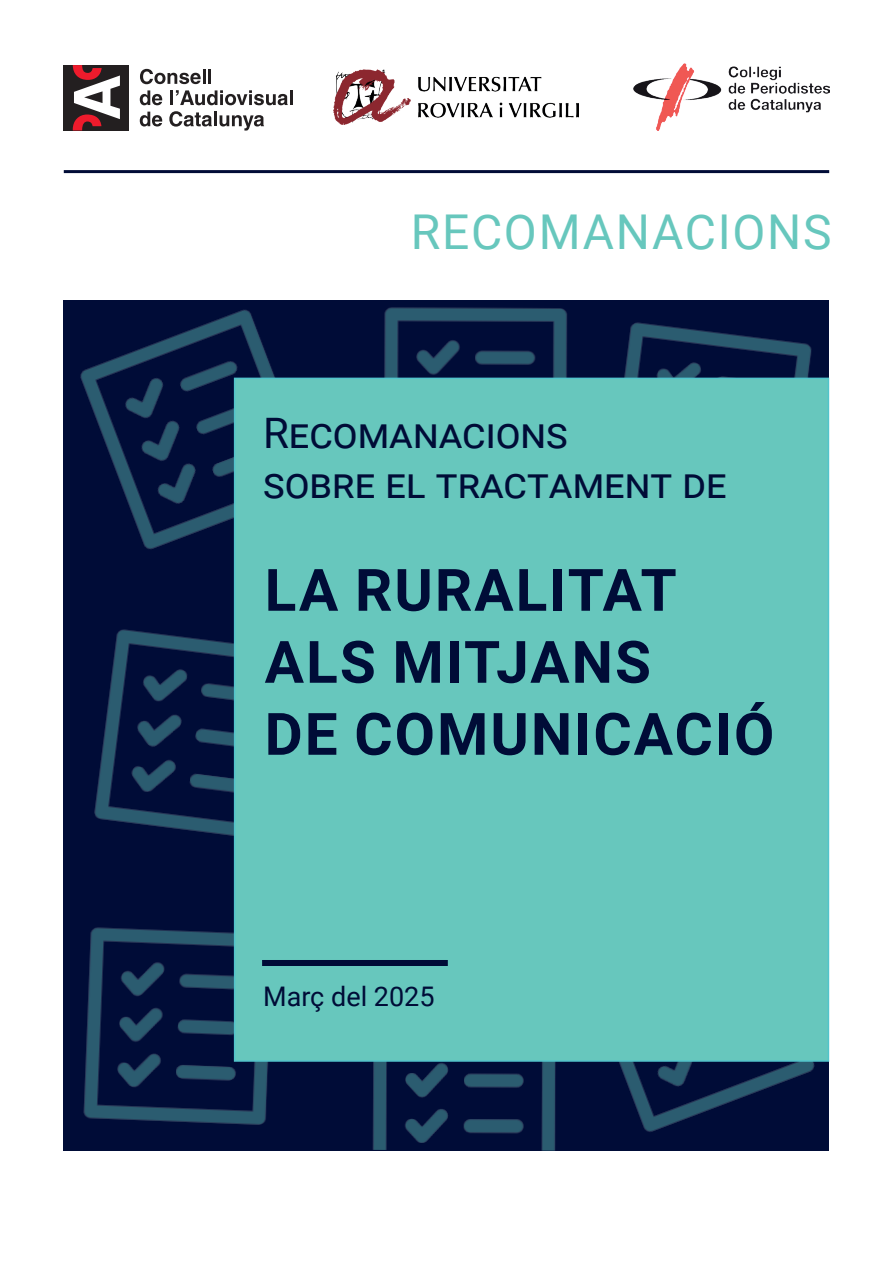
<style>
.page{position:relative;width:893px;height:1263px;background:#fff}
.page>*{position:absolute;margin:0;border:0;box-sizing:border-box;transform-origin:0 0}
.t1{font:700 58.5px "Roboto";letter-spacing:.035em;color:#000c37}
.t2{font:48px "Roboto";letter-spacing:.035em;color:#67c7bd}
.t3{font:42px "Roboto";color:#000c37}
.t4{font:27px "Roboto";color:#000c37}
</style>
<div class="page">
<div style="left:64px;top:300px;width:765px;height:850px;background:#000c37"></div>
<img style="left:94px;top:620px;width:140px;height:233px">
<hr style="left:64px;top:170px;width:765px;height:3px;background:#000c37">
<img style="left:375px;top:307px;width:205px;height:71px">
<img style="left:364px;top:1062px;width:205px;height:89px">
<img style="left:80px;top:309px;width:248px;height:254px">
<img style="left:568px;top:1062px;width:247px;height:84px">
<img style="left:597px;top:322px;width:226px;height:56px">
<img style="left:83px;top:919px;width:185px;height:206px">
<div style="left:234px;top:378px;width:595px;height:684px;background:#67c7bd;border:2px solid #52c4cb"></div>
<div style="left:262px;top:960px;width:186px;height:6px;background:#000c37"></div>
<img style="left:334px;top:70px;width:245px;height:55px">
<div style="left:64px;top:65px;width:65px;height:65px;background:#231f20"></div>
<svg style="left:73px;top:65px;width:47px;height:65px"></svg>
<svg style="left:140px;top:69px;width:65px;height:15px"></svg>
<hr style="left:208px;top:69px;width:3px;height:15px;background:#231f20">
<svg style="left:140px;top:112px;width:22px;height:14px"></svg>
<svg style="left:169px;top:111px;width:43px;height:16px"></svg>
<hr style="left:214px;top:112px;width:3px;height:14px;background:#231f20">
<svg style="left:220px;top:115px;width:44px;height:16px"></svg>
<svg style="left:140px;top:90px;width:22px;height:15px"></svg>
<hr style="left:170px;top:90px;width:3px;height:15px;background:#231f20">
<hr style="left:290px;top:90px;width:3px;height:15px;background:#231f20">
<svg style="left:176px;top:90px;width:112px;height:15px"></svg>
<img style="left:634px;top:64px;width:195px;height:67px">
<p class="t2" style="left:411px;top:198px;width:422px">RECOMANACIONS</p>
<p class="t3" style="left:263px;top:404px;width:306px">Recomanacions</p>
<p class="t3" style="left:263px;top:454px;width:465px">sobre el tractament de</p>
<p class="t1" style="left:265px;top:549px;width:414px">LA RURALITAT</p>
<p class="t1" style="left:265px;top:621px;width:388px">ALS MITJANS</p>
<p class="t1" style="left:265px;top:693px;width:511px">DE COMUNICACIÓ</p>
<p class="t4" style="left:263px;top:977px;width:173px">Març del 2025</p>
</div>
